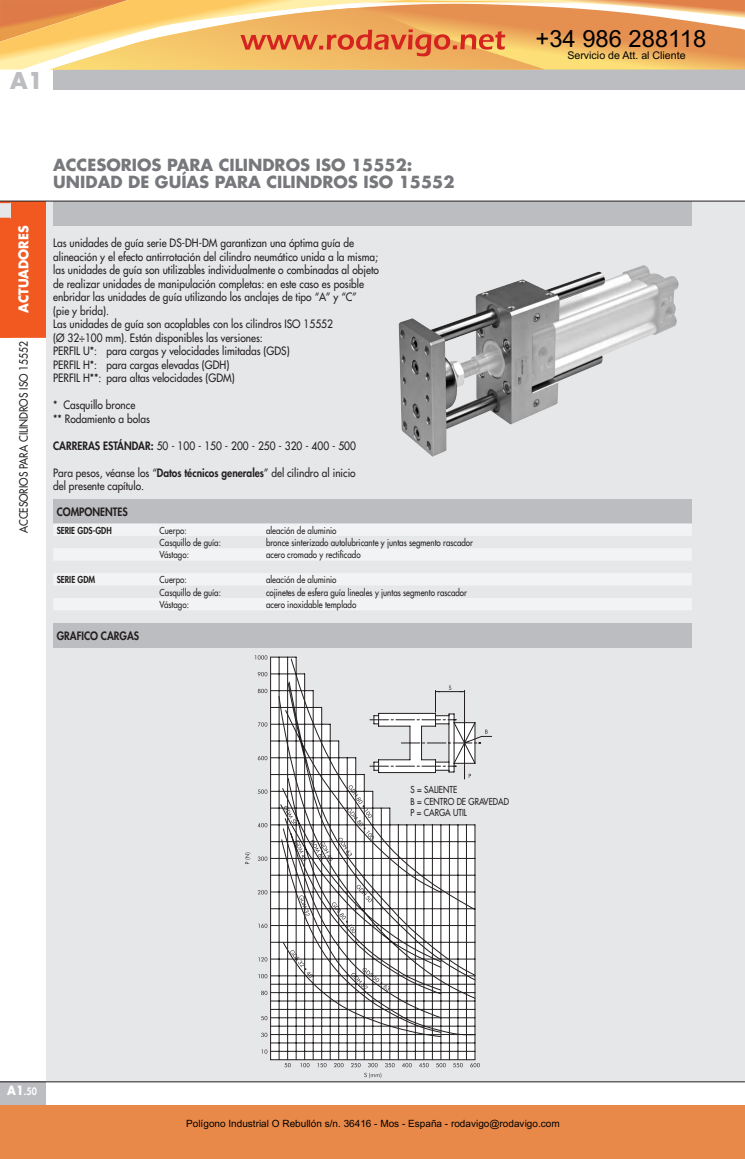
<style>
.page{position:relative;width:745px;height:1159px;background:#fff}
.page>*{position:absolute;margin:0;border:0;box-sizing:border-box;transform-origin:0 0}
.t1{font:23.75px "Arial";color:#000}
.t2{font:700 22.5px "Futura Std";color:#bcbdc0}
.t3{font:700 16.25px/17.5px "Futura Std";color:#76787b}
.t4{font:700 13.12px "Futura Std";color:#fff;scale:.95 1}
.t5{font:500 11.25px/13.5px "Futura Std";color:#231f20;scale:.9 1}
.t6{font:800 11.25px "Futura Std";color:#231f20;scale:.9 1}
.t7{font:10.62px "Arial";color:#000}
.t8{font:10px "Arial";color:#000}
.t9{font:800 10px "Futura Std";color:#fff;scale:.9 1}
.t10{font:500 9.38px/11.2px "Futura Std";color:#231f20;scale:.85 1}
.t11{font:800 9.38px "Futura Std";color:#231f20;scale:.85 1}
.s1{font-weight:800}
.s2{font-weight:700;font-size:12.5px}
</style>
<div class="page">
<div style="left:0;top:1081px;width:46px;height:25px;background:#bcbdc0"></div>
<div style="left:53px;top:54px;width:691px;height:35px;background:#bcbdc0"></div>
<div style="left:0;top:201px;width:46px;height:138px;background:#f15921"></div>
<hr style="left:0;top:338px;width:46px;height:2px;background:#fff">
<div style="left:0;top:202px;width:11px;height:17px;background:#e6e7e9"></div>
<div style="left:46px;top:201px;width:698px;height:880px;background:#e6e7e9"></div>
<img style="left:398px;top:265px;width:281px;height:192px">
<svg style="left:271px;top:659px;width:203px;height:400px;background:#f3f3f3"></svg>
<svg style="left:257px;top:856px;width:10px;height:5px"></svg>
<svg style="left:284px;top:1063px;width:6px;height:4px"></svg>
<svg style="left:300px;top:1063px;width:9px;height:4px"></svg>
<svg style="left:317px;top:1063px;width:9px;height:4px"></svg>
<svg style="left:334px;top:1063px;width:9px;height:4px"></svg>
<svg style="left:470px;top:1063px;width:9px;height:4px"></svg>
<svg style="left:257px;top:689px;width:10px;height:4px"></svg>
<svg style="left:257px;top:756px;width:10px;height:4px"></svg>
<svg style="left:257px;top:789px;width:10px;height:5px"></svg>
<svg style="left:258px;top:722px;width:9px;height:4px"></svg>
<svg style="left:257px;top:890px;width:10px;height:4px"></svg>
<svg style="left:258px;top:974px;width:9px;height:4px"></svg>
<svg style="left:402px;top:1063px;width:9px;height:4px"></svg>
<svg style="left:419px;top:1063px;width:9px;height:4px"></svg>
<svg style="left:436px;top:1063px;width:9px;height:4px"></svg>
<svg style="left:453px;top:1063px;width:9px;height:4px"></svg>
<svg style="left:258px;top:957px;width:9px;height:4px"></svg>
<svg style="left:261px;top:1016px;width:6px;height:4px"></svg>
<svg style="left:257px;top:672px;width:10px;height:4px"></svg>
<svg style="left:258px;top:923px;width:9px;height:5px"></svg>
<svg style="left:261px;top:990px;width:6px;height:5px"></svg>
<svg style="left:261px;top:1032px;width:6px;height:5px"></svg>
<svg style="left:261px;top:1049px;width:6px;height:4px"></svg>
<svg style="left:257px;top:823px;width:10px;height:4px"></svg>
<svg style="left:245px;top:852px;width:5px;height:12px"></svg>
<svg style="left:351px;top:1063px;width:43px;height:15px"></svg>
<hr style="left:466px;top:825px;width:1px;height:234px;background:#231f20">
<hr style="left:270px;top:1017px;width:204px;height:1px;background:#231f20">
<hr style="left:398px;top:825px;width:1px;height:234px;background:#231f20">
<hr style="left:389px;top:808px;width:1px;height:251px;background:#231f20">
<hr style="left:270px;top:808px;width:119px;height:1px;background:#231f20">
<hr style="left:457px;top:825px;width:1px;height:234px;background:#231f20">
<hr style="left:449px;top:825px;width:1px;height:234px;background:#231f20">
<hr style="left:440px;top:825px;width:1px;height:234px;background:#231f20">
<hr style="left:432px;top:825px;width:1px;height:234px;background:#231f20">
<hr style="left:423px;top:825px;width:1px;height:234px;background:#231f20">
<hr style="left:415px;top:825px;width:1px;height:234px;background:#231f20">
<hr style="left:406px;top:825px;width:1px;height:234px;background:#231f20">
<hr style="left:381px;top:808px;width:1px;height:251px;background:#231f20">
<hr style="left:372px;top:791px;width:1px;height:268px;background:#231f20">
<hr style="left:270px;top:791px;width:102px;height:1px;background:#231f20">
<hr style="left:364px;top:774px;width:1px;height:285px;background:#231f20">
<hr style="left:270px;top:774px;width:94px;height:1px;background:#231f20">
<hr style="left:347px;top:758px;width:1px;height:301px;background:#231f20">
<hr style="left:355px;top:758px;width:1px;height:301px;background:#231f20">
<hr style="left:270px;top:757px;width:85px;height:1px;background:#231f20">
<hr style="left:338px;top:741px;width:1px;height:318px;background:#231f20">
<hr style="left:270px;top:741px;width:68px;height:1px;background:#231f20">
<hr style="left:330px;top:724px;width:1px;height:335px;background:#231f20">
<hr style="left:270px;top:724px;width:60px;height:1px;background:#231f20">
<hr style="left:321px;top:707px;width:1px;height:352px;background:#231f20">
<hr style="left:270px;top:707px;width:51px;height:1px;background:#231f20">
<hr style="left:313px;top:690px;width:1px;height:369px;background:#231f20">
<hr style="left:270px;top:690px;width:43px;height:1px;background:#231f20">
<hr style="left:304px;top:674px;width:1px;height:385px;background:#231f20">
<hr style="left:270px;top:673px;width:34px;height:1px;background:#231f20">
<hr style="left:296px;top:657px;width:1px;height:402px;background:#231f20">
<svg style="left:255px;top:655px;width:41px;height:4px"></svg>
<hr style="left:270px;top:975px;width:204px;height:1px;background:#231f20">
<hr style="left:270px;top:959px;width:204px;height:1px;background:#231f20">
<hr style="left:270px;top:925px;width:204px;height:1px;background:#231f20">
<hr style="left:270px;top:908px;width:204px;height:1px;background:#231f20">
<hr style="left:270px;top:892px;width:204px;height:1px;background:#231f20">
<hr style="left:270px;top:942px;width:204px;height:1px;background:#231f20">
<hr style="left:270px;top:984px;width:204px;height:1px;background:#231f20">
<hr style="left:270px;top:992px;width:204px;height:1px;background:#231f20">
<hr style="left:270px;top:1001px;width:204px;height:1px;background:#231f20">
<hr style="left:270px;top:1009px;width:204px;height:1px;background:#231f20">
<hr style="left:270px;top:1026px;width:204px;height:1px;background:#231f20">
<hr style="left:270px;top:1034px;width:204px;height:1px;background:#231f20">
<hr style="left:270px;top:1042px;width:204px;height:1px;background:#231f20">
<hr style="left:270px;top:1051px;width:204px;height:1px;background:#231f20">
<hr style="left:270px;top:841px;width:204px;height:1px;background:#231f20">
<hr style="left:270px;top:824px;width:204px;height:1px;background:#231f20">
<hr style="left:270px;top:875px;width:204px;height:1px;background:#231f20">
<hr style="left:474px;top:825px;width:1px;height:234px;background:#231f20">
<hr style="left:287px;top:657px;width:1px;height:402px;background:#231f20">
<hr style="left:279px;top:657px;width:1px;height:402px;background:#231f20">
<hr style="left:270px;top:858px;width:204px;height:1px;background:#231f20">
<hr style="left:270px;top:1059px;width:204px;height:1px;background:#231f20">
<hr style="left:270px;top:657px;width:1px;height:402px;background:#231f20">
<svg style="left:278px;top:658px;width:197px;height:379px"></svg>
<svg style="left:369px;top:685px;width:122px;height:94px"></svg>
<div style="left:53px;top:201px;width:638px;height:25px;background:#bcbdc0"></div>
<div style="left:53px;top:498px;width:638px;height:25px;background:#bcbdc0"></div>
<div style="left:53px;top:622px;width:638px;height:25px;background:#bcbdc0"></div>
<svg style="left:53px;top:523px;width:638px;height:87px"></svg>
<svg style="left:159px;top:523px;width:532px;height:13px"></svg>
<hr style="left:0;top:201px;width:744px;height:1px;background:#231f20">
<hr style="left:0;top:1081px;width:744px;height:1px;background:#231f20">
<div style="left:0;top:1105px;width:744px;height:54px;background:#e88949"></div>
<svg style="left:0;top:0;width:744px;height:70px;background:#f0b56e"></svg>
<h2 class="t2" style="left:10px;top:66px;width:35px">A1</h2>
<p class="t4" style="left:15px;top:313px;width:94px;rotate:-90deg">ACTUADORES</p>
<p class="t5" style="left:17px;top:533px;width:214px;rotate:-90deg">ACCESORIOS PARA CILINDROS ISO 15552</p>
<h3 class="t3" style="left:53px;top:156px;width:402px">ACCESORIOS PARA CILINDROS ISO 15552:<br>UNIDAD DE GUÍAS PARA CILINDROS ISO 15552</h3>
<p class="t5" style="left:53px;top:236px;width:363px">Las unidades de guía serie DS-DH-DM garantizan una óptima guía de alineación y el efecto antirrotación del cilindro neumático unida a la misma; las unidades de guía son utilizables individualmente o combinadas al objeto de realizar unidades de manipulación completas: en este caso es posible enbridar las unidades de guía utilizando los anclajes de tipo “A” y “C”<br>(pie y brida).<br>Las unidades de guía son acoplables con los cilindros ISO 15552<br>(Ø 32÷100 mm). Están disponibles las versiones:<br>PERFIL U*: para cargas y velocidades limitadas (GDS)<br>PERFIL H*: para cargas elevadas (GDH)<br>PERFIL H**: para altas velocidades (GDM)</p>
<p class="t5" style="left:53px;top:398px;width:109px">* Casquillo bronce<br>** Rodamiento a bolas</p>
<p class="t5" style="left:53px;top:439px;width:338px"><span class="s1">CARRERAS ESTÁNDAR:</span> 50 - 100 - 150 - 200 - 250 - 320 - 400 - 500</p>
<p class="t5" style="left:53px;top:466px;width:337px">Para pesos, véanse los “<span class="s1">Datos técnicos generales</span>” del cilindro al inicio del presente capítulo.</p>
<p class="t11" style="left:57px;top:524px;width:66px">SERIE GDS-GDH</p>
<p class="t10" style="left:159px;top:524px;width:33px">Cuerpo:</p>
<p class="t10" style="left:266px;top:524px;width:84px">aleación de aluminio</p>
<p class="t10" style="left:159px;top:537px;width:74px">Casquillo de guía:</p>
<p class="t10" style="left:266px;top:537px;width:245px">bronce sinterizado autolubricante y juntas segmento rascador</p>
<p class="t10" style="left:159px;top:549px;width:36px">Vástago:</p>
<p class="t10" style="left:266px;top:549px;width:113px">acero cromado y rectificado</p>
<p class="t11" style="left:57px;top:574px;width:47px">SERIE GDM</p>
<p class="t10" style="left:159px;top:574px;width:33px">Cuerpo:</p>
<p class="t10" style="left:266px;top:574px;width:84px">aleación de aluminio</p>
<p class="t10" style="left:159px;top:586px;width:74px">Casquillo de guía:</p>
<p class="t10" style="left:266px;top:586px;width:238px">cojinetes de esfera guía lineales y juntas segmento rascador</p>
<p class="t10" style="left:159px;top:599px;width:36px">Vástago:</p>
<p class="t10" style="left:266px;top:599px;width:108px">acero inoxidable templado</p>
<p class="t6" style="left:57px;top:504px;width:80px">COMPONENTES</p>
<p class="t6" style="left:57px;top:628px;width:93px">GRAFICO CARGAS</p>
<h1 class="t1" style="left:535px;top:22px;width:172px">+34 986 288118</h1>
<p class="t7" style="left:567px;top:48px;width:120px">Servicio de Att. al Cliente</p>
<p class="t10" style="left:410px;top:784px;width:117px">S = SALIENTE<br>B = CENTRO DE GRAVEDAD<br>P = CARGA UTIL</p>
<p class="t9" style="left:7px;top:1085px;width:34px"><span class="s2">A1</span>.50</p>
<p class="t8" style="left:186px;top:1117px;width:375px">Polígono Industrial O Rebullón s/n. 36416 - Mos - España - rodavigo@rodavigo.com</p>
</div>
